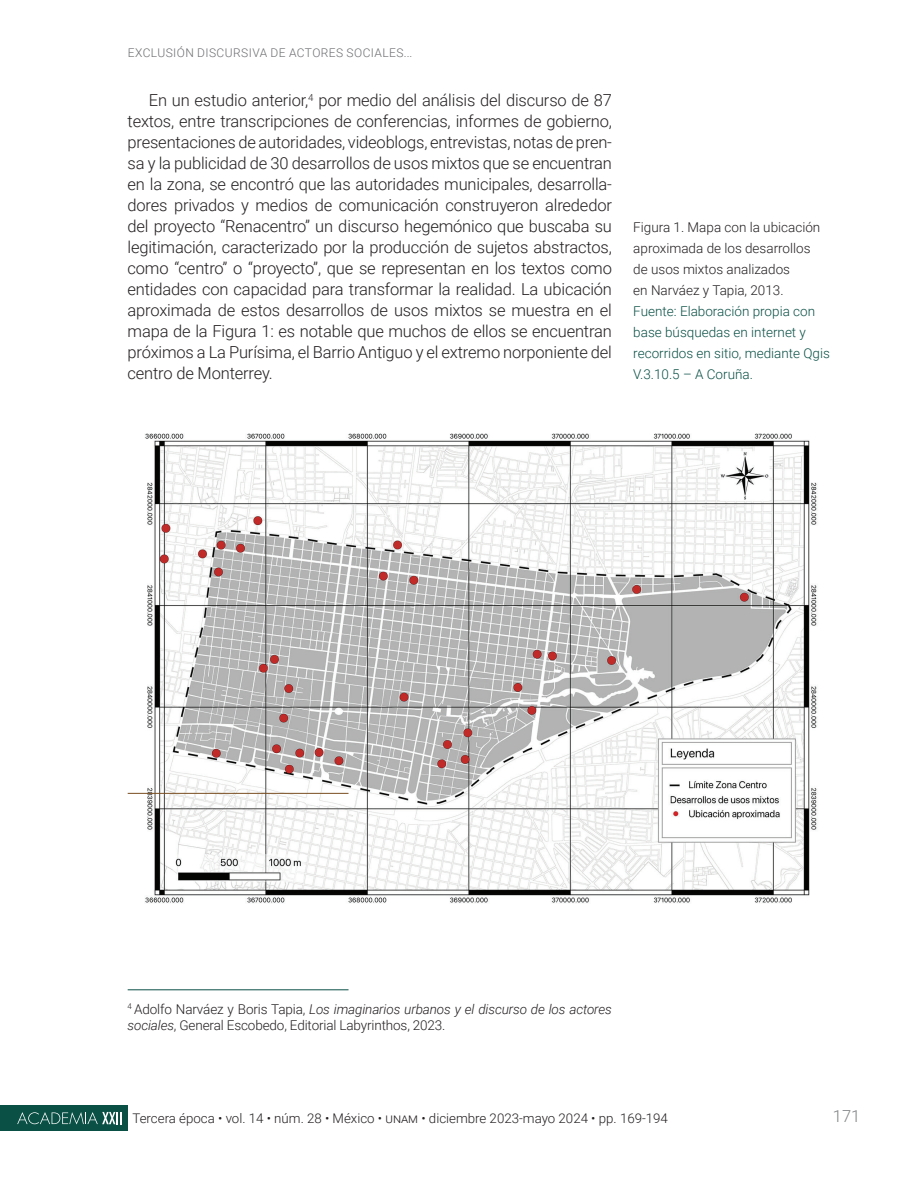
<style>
.page{position:relative;width:918px;height:1188px;background:#fff}
.page>*{position:absolute;margin:0;border:0;box-sizing:border-box;transform-origin:0 0}
.t1{font:300 16.5px/21px "Roboto";letter-spacing:-.01em;color:#231f20;text-align:justify}
.t2{font:300 16.5px "Roboto";color:#808285}
.t3{font:300 13.5px/21px "Roboto";color:#231f20}
.t4{font:300 13.5px/21px "Roboto";color:#0a5045}
.t5{font:300 13.35px "Roboto";color:#231f20}
.t6{font:300 12px "Roboto";letter-spacing:.035em;color:#6c6d70}
.s1{font-style:italic}
</style>
<div class="page">
<div style="left:0;top:1105px;width:127px;height:26px;background:#0a5045"></div>
<svg style="left:17px;top:1112px;width:105px;height:12px"></svg>
<img style="left:127px;top:433px;width:690px;height:470px">
<hr style="left:128px;top:793px;width:221px;height:1px;background:#7a4e21">
<hr style="left:128px;top:989px;width:221px;height:1px;background:#0a5045">
<p class="t6" style="left:128px;top:45px;width:286px">EXCLUSIÓN DISCURSIVA DE ACTORES SOCIALES...</p>
<p class="t1" style="left:128px;top:89px;width:486px;text-indent:21px">En un estudio anterior,<sup>4</sup> por medio del análisis del discurso de 87 textos, entre transcripciones de conferencias, informes de gobierno, presentaciones de autoridades, videoblogs, entrevistas, notas de pren&shy;sa y la publicidad de 30 desarrollos de usos mixtos que se encuentran en la zona, se encontró que las autoridades municipales, desarrolla&shy;dores privados y medios de comunicación construyeron alrededor del proyecto “Renacentro” un discurso hegemónico que buscaba su legitimación, caracterizado por la producción de sujetos abstractos, como “centro” o “proyecto”, que se representan en los textos como entidades con capacidad para transformar la realidad. La ubicación aproximada de estos desarrollos de usos mixtos se muestra en el mapa de la Figura 1: es notable que muchos de ellos se encuentran próximos a La Purísima, el Barrio Antiguo y el extremo norponiente del centro de Monterrey.</p>
<p class="t3" style="left:633px;top:216px;width:189px">Figura 1. Mapa con la ubicación aproximada de los desarrollos de usos mixtos analizados<br>en Narváez y Tapia, 2013.</p>
<p class="t4" style="left:633px;top:300px;width:198px">Fuente: Elaboración propia con base búsquedas en internet y recorridos en sitio, mediante Qgis<br>V.3.10.5 – A Coruña.</p>
<p class="t3" style="left:128px;top:1000px;width:486px;line-height:16.2px"><sup>4</sup> Adolfo Narváez y Boris Tapia, <span class="s1">Los imaginarios urbanos y el discurso de los actores sociales</span>, General Escobedo, Editorial Labyrinthos, 2023.</p>
<p class="t5" style="left:132px;top:1109px;width:537px">Tercera época • vol. 14 • núm. 28 • México • unam • diciembre 2023-mayo 2024 • pp. 169-194</p>
<p class="t2" style="left:833px;top:1105px;width:29px">171</p>
</div>
